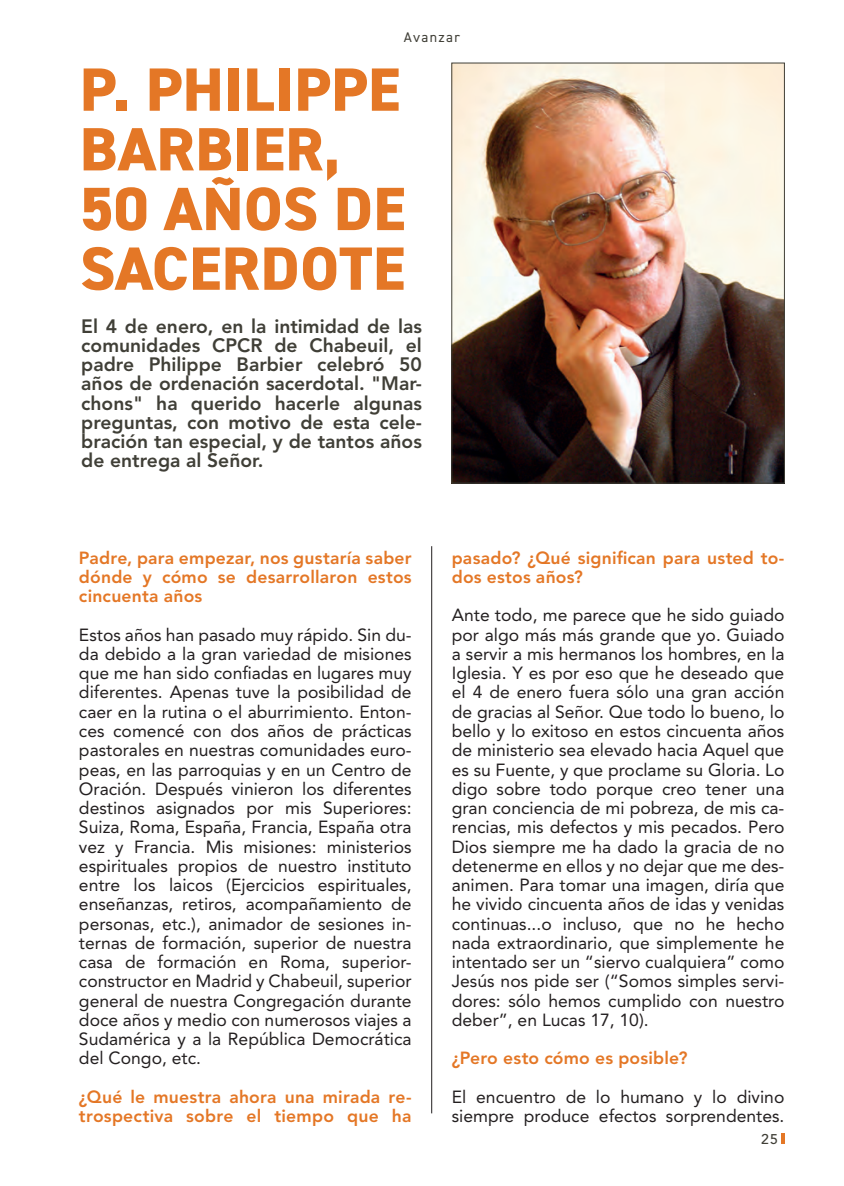
<style>
.page{position:relative;width:844px;height:1186px;background:#fff}
.page>*{position:absolute;margin:0;border:0;box-sizing:border-box;transform-origin:0 0}
.t1{font:800 61.25px/59.7px "DIN2014";letter-spacing:.01em;color:#e47726}
.t2{font:800 19.25px/19.2px "Avenir LT Std";color:#403f37;text-align:justify}
.t3{font:17.5px/19.2px "Avenir LT Std";color:#231f20;text-align:justify}
.t4{font:800 17.5px/19.2px "Avenir LT Std";letter-spacing:.01em;color:#e47726}
.t5{font:14px "DIN2014";letter-spacing:.1em;color:#403f37}
.t6{font:500 14px "Avenir LT Std";color:#403f37}
</style>
<div class="page">
<svg style="left:781px;top:1133px;width:3px;height:10px"></svg>
<hr style="left:431px;top:546px;width:1px;height:567px;background:#231f20">
<img style="left:453px;top:65px;width:329px;height:416px">
<div style="left:451px;top:63px;width:333px;height:420px;border:1px solid #403f37"></div>
<p class="t5" style="left:404px;top:28px;width:58px">Avanzar</p>
<h1 class="t1" style="left:80px;top:60px;width:327px">P. PHILIPPE<br>BARBIER,<br>50 AÑOS DE<br>SACERDOTE</h1>
<p class="t2" style="left:81px;top:316px;width:342px">El 4 de enero, en la intimidad de las comunidades CPCR de Chabeuil, el padre Philippe Barbier celebró 50 años de ordenación sacerdotal. "Mar&shy;chons" ha querido hacerle algunas preguntas, con motivo de esta cele&shy;bración tan especial, y de tantos años de entrega al Señor.</p>
<p class="t4" style="left:79px;top:548px;width:334px;text-align:justify">Padre, para empezar, nos gustaría saber dónde y cómo se desarrollaron estos cincuenta años</p>
<p class="t3" style="left:79px;top:625px;width:334px">Estos años han pasado muy rápido. Sin du&shy;da debido a la gran variedad de misiones que me han sido confiadas en lugares muy diferentes. Apenas tuve la posibilidad de caer en la rutina o el aburrimiento. Enton&shy;ces comencé con dos años de prácticas pastorales en nuestras comunidades euro&shy;peas, en las parroquias y en un Centro de Oración. Después vinieron los diferentes destinos asignados por mis Superiores:<br>Suiza, Roma, España, Francia, España otra vez y Francia. Mis misiones: ministerios espirituales propios de nuestro instituto entre los laicos (Ejercicios espirituales, enseñanzas, retiros, acompañamiento de personas, etc.), animador de sesiones in&shy;ternas de formación, superior de nuestra casa de formación en Roma, superior&shy;constructor en Madrid y Chabeuil, superior general de nuestra Congregación durante doce años y medio con numerosos viajes a Sudamérica y a la República Democrática del Congo, etc.</p>
<p class="t4" style="left:79px;top:1087px;width:334px">¿Qué le muestra ahora una mirada re&shy;trospectiva sobre el tiempo que ha</p>
<p class="t4" style="left:451px;top:548px;width:334px">pasado? ¿Qué significan para usted to&shy;dos estos años?</p>
<p class="t3" style="left:451px;top:606px;width:334px">Ante todo, me parece que he sido guiado por algo más más grande que yo. Guiado a servir a mis hermanos los hombres, en la Iglesia. Y es por eso que he deseado que el 4 de enero fuera sólo una gran acción de gracias al Señor. Que todo lo bueno, lo bello y lo exitoso en estos cincuenta años de ministerio sea elevado hacia Aquel que es su Fuente, y que proclame su Gloria. Lo digo sobre todo porque creo tener una gran conciencia de mi pobreza, de mis ca&shy;rencias, mis defectos y mis pecados. Pero Dios siempre me ha dado la gracia de no detenerme en ellos y no dejar que me des&shy;animen. Para tomar una imagen, diría que he vivido cincuenta años de idas y venidas continuas...o incluso, que no he hecho nada extraordinario, que simplemente he intentado ser un “siervo cualquiera” como Jesús nos pide ser (“Somos simples servi&shy;dores: sólo hemos cumplido con nuestro deber”, en Lucas 17, 10).</p>
<p class="t4" style="left:451px;top:1048px;width:237px">¿Pero esto cómo es posible?</p>
<p class="t3" style="left:451px;top:1087px;width:334px">El encuentro de lo humano y lo divino siempre produce efectos sorprendentes.</p>
<p class="t6" style="left:760px;top:1130px;width:18px">25</p>
</div>
